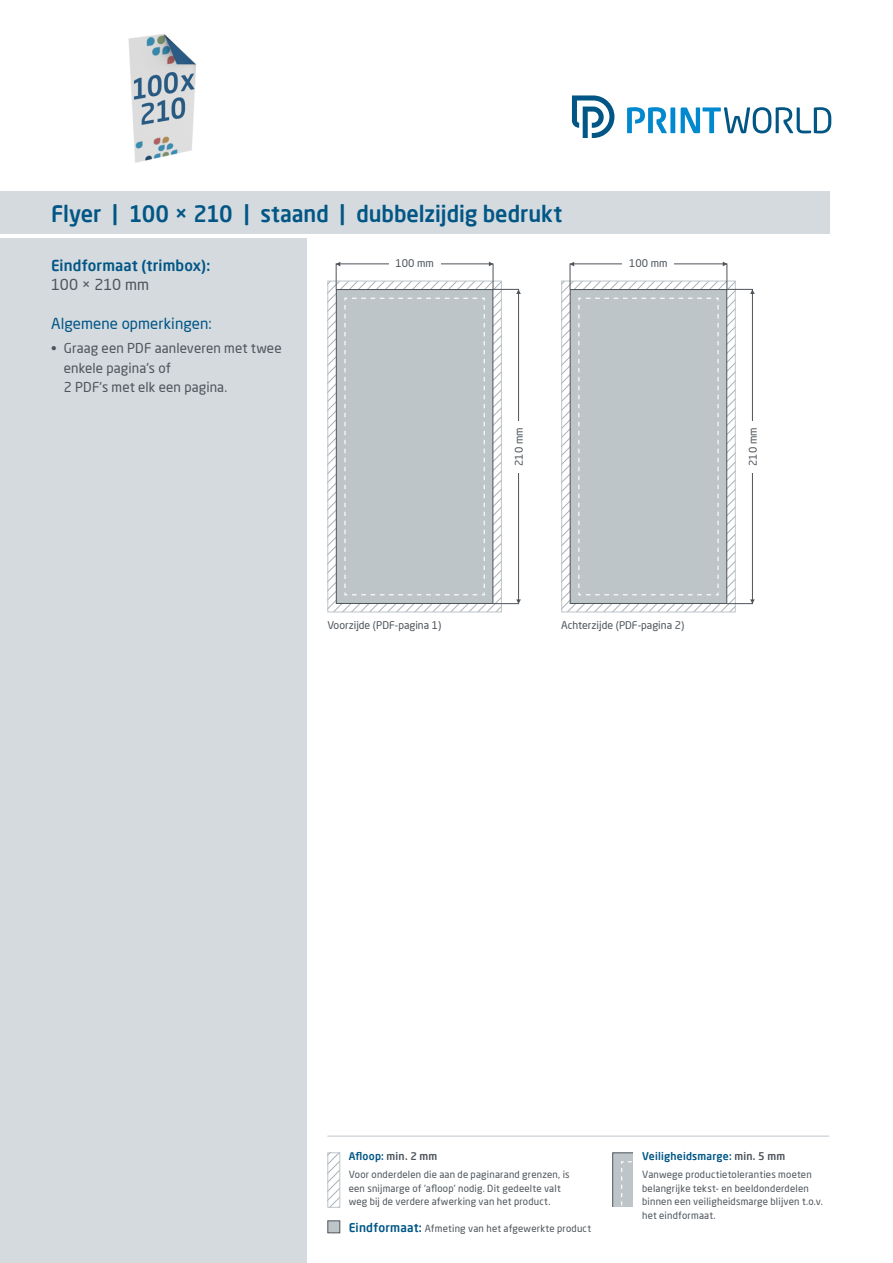
<style>
.page{position:relative;width:893px;height:1263px;background:#fff}
.page>*{position:absolute;margin:0;border:0;box-sizing:border-box;transform-origin:0 0}
.t1{font:500 22.5px "Neo Sans Pro";color:#015685;scale:.96 1}
.t2{font:500 15px "Neo Sans Pro";letter-spacing:.01em;color:#015685}
.t3{font:15px "Neo Sans Pro";letter-spacing:.005em;color:#015685}
.t4{font:15px "Neo Sans Pro";letter-spacing:-.005em;color:#4d545a}
.t5{font:13.5px/19.5px "Neo Sans Pro";letter-spacing:.01em;color:#4d545a}
.t6{font:10.5px "Neo Sans Pro";color:#4d545a}
.t7{font:500 10.5px "Neo Sans Pro";letter-spacing:.02em;color:#015685}
.t8{font:9.75px/13.5px "Neo Sans Pro";letter-spacing:.02em;color:#4d545a}
.s1{color:#4d545a}
.s2{font-weight:500;font-size:12px;color:#015685}
</style>
<div class="page">
<div style="left:0;top:238px;width:306px;height:1025px;background:#d4dade"></div>
<div style="left:0;top:191px;width:829px;height:43px;background:#d4dade"></div>
<svg style="left:627px;top:107px;width:204px;height:26px"></svg>
<svg style="left:572px;top:96px;width:42px;height:42px"></svg>
<div style="left:336px;top:289px;width:157px;height:315px;background:#bec5c9;border:1px solid #4d545a"></div>
<div style="left:570px;top:289px;width:157px;height:315px;background:#bec5c9;border:1px solid #4d545a"></div>
<div style="left:493px;top:289px;width:26px;height:315px;border:1px solid #4d545a"></div>
<div style="left:727px;top:289px;width:26px;height:315px;border:1px solid #4d545a"></div>
<svg style="left:336px;top:262px;width:4px;height:4px"></svg>
<svg style="left:570px;top:262px;width:4px;height:4px"></svg>
<svg style="left:489px;top:262px;width:4px;height:4px"></svg>
<svg style="left:723px;top:262px;width:4px;height:4px"></svg>
<svg style="left:516px;top:290px;width:5px;height:4px"></svg>
<svg style="left:750px;top:290px;width:5px;height:4px"></svg>
<svg style="left:516px;top:599px;width:5px;height:5px"></svg>
<svg style="left:750px;top:599px;width:5px;height:5px"></svg>
<div style="left:515px;top:421px;width:8px;height:51px;background:#fff"></div>
<div style="left:749px;top:421px;width:8px;height:51px;background:#fff"></div>
<svg style="left:328px;top:297px;width:173px;height:315px"></svg>
<svg style="left:562px;top:297px;width:173px;height:315px"></svg>
<hr style="left:327px;top:1135px;width:502px;height:2px;background:#d4dade">
<svg style="left:329px;top:1154px;width:9px;height:52px"></svg>
<div style="left:327px;top:1152px;width:13px;height:56px;border:1px solid #bec5c9"></div>
<div style="left:327px;top:1220px;width:13px;height:13px;background:#bec5c9;border:1px solid #4d545a"></div>
<div style="left:612px;top:1152px;width:34px;height:60px;background:#bec5c9;border:1px solid #4d545a"></div>
<svg style="left:621px;top:1161px;width:13px;height:47px"></svg>
<div style="left:634px;top:1148px;width:17px;height:68px;background:#fff"></div>
<div style="left:608px;top:1208px;width:26px;height:8px;background:#fff"></div>
<img style="left:128px;top:34px;width:68px;height:129px">
<h1 class="t1" style="left:51px;top:200px;width:534px">Flyer | 100 × 210 | staand | dubbelzijdig bedrukt</h1>
<h2 class="t2" style="left:51px;top:256px;width:161px">Eindformaat (trimbox):</h2>
<h2 class="t4" style="left:51px;top:276px;width:100px">100 × 210 mm</h2>
<h2 class="t3" style="left:51px;top:315px;width:162px">Algemene opmerkingen:</h2>
<h3 class="t5" style="left:64px;top:338px;width:219px;text-indent:-13px">• Graag een PDF aanleveren met twee enkele pagina's of<br>2 PDF's met elk een pagina.</h3>
<p class="t6" style="left:395px;top:257px;width:40px">100 mm</p>
<p class="t6" style="left:629px;top:257px;width:40px">100 mm</p>
<p class="t6" style="left:513px;top:466px;width:40px;rotate:-90deg">210 mm</p>
<p class="t6" style="left:747px;top:466px;width:40px;rotate:-90deg">210 mm</p>
<p class="t6" style="left:327px;top:619px;width:115px">Voorzijde (PDF-pagina 1)</p>
<p class="t6" style="left:561px;top:619px;width:124px">Achterzijde (PDF-pagina 2)</p>
<p class="t7" style="left:349px;top:1150px;width:90px">Afloop: <span class="s1">min. 2 mm</span></p>
<p class="t8" style="left:349px;top:1168px;width:223px">Voor onderdelen die aan de paginarand grenzen, is een snijmarge of 'afloop' nodig. Dit gedeelte valt weg bij de verdere afwerking van het product.</p>
<p class="t8" style="left:349px;top:1221px;width:244px"><span class="s2">Eindformaat:</span> Afmeting van het afgewerkte product</p>
<p class="t7" style="left:642px;top:1150px;width:145px">Veiligheidsmarge: <span class="s1">min. 5 mm</span></p>
<p class="t8" style="left:642px;top:1168px;width:182px">Vanwege productietoleranties moeten belangrijke tekst- en beeldonderdelen binnen een veiligheidsmarge blijven t.o.v. het eindformaat.</p>
</div>
